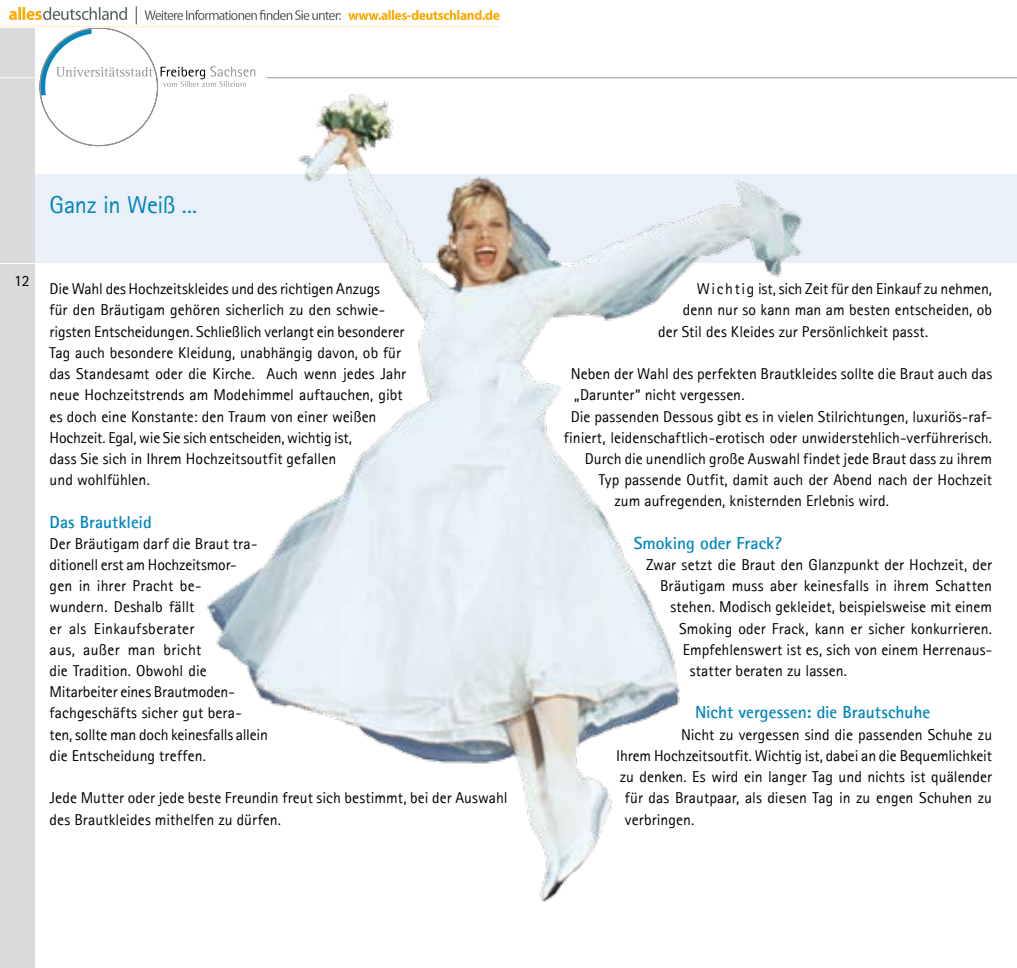
<style>
.page{position:relative;width:1017px;height:968px;background:#fff}
.page>*{position:absolute;margin:0;border:0;box-sizing:border-box;transform-origin:0 0}
.t1{font:24.5px "AT Rotis Sans Serif";letter-spacing:-.02em;color:#0085bf}
.t2{font:700 17.5px "AT Rotis Sans Serif";color:#0085bf}
.t3{font:15.75px/21.2px "AT Rotis Sans Serif";color:#000}
</style>
<div class="page">
<hr style="left:267px;top:77px;width:750px;height:1px;background:#929292">
<div style="left:35px;top:174px;width:981px;height:89px;background:#e9f0f7"></div>
<div style="left:0;top:0;width:35px;height:967px;background:#d9dada"></div>
<hr style="left:0;top:77px;width:35px;height:1px;background:#fff">
<hr style="left:0;top:263px;width:35px;height:1px;background:#fff">
<svg style="left:40px;top:28px;width:215px;height:118px"></svg>
<svg style="left:1016px;top:174px;width:1px;height:89px"></svg>
<img style="left:171px;top:86px;width:643px;height:816px">
<img style="left:0;top:0;width:500px;height:27px">
<h1 class="t1" style="left:50px;top:190px;width:149px">Ganz in Weiß ...</h1>
<p class="t3" style="left:14px;top:270px;width:8px">12</p>
<p class="t3" style="left:50px;top:278px;width:358px">Die Wahl des Hochzeitskleides und des richtigen Anzugs<br>für den Bräutigam gehören sicherlich zu den schwie&shy;rigsten Entscheidungen. Schließlich verlangt ein besonderer Tag auch besondere Kleidung, unabhängig davon, ob für das Standesamt oder die Kirche. Auch wenn jedes Jahr neue Hochzeitstrends am Modehimmel auftauchen, gibt es doch eine Konstante: den Traum von einer weißen Hochzeit. Egal, wie Sie sich entscheiden, wichtig ist,<br>dass Sie sich in Ihrem Hochzeitsoutfit gefallen<br>und wohlfühlen.</p>
<p class="t2" style="left:50px;top:510px;width:104px">Das Brautkleid</p>
<p class="t3" style="left:50px;top:532px;width:220px">Der Bräutigam darf die Braut tra&shy;ditionell erst am Hochzeitsmor-<br>gen in ihrer Pracht be-<br>wundern. Deshalb fällt<br>er als Einkaufsberater<br>aus, außer man bricht<br>die Tradition. Obwohl die<br>Mitarbeiter eines Brautmoden&shy;fachgeschäfts sicher gut bera&shy;ten, sollte man doch keinesfalls allein die Entscheidung treffen.</p>
<p class="t3" style="left:50px;top:787px;width:460px">Jede Mutter oder jede beste Freundin freut sich bestimmt, bei der Auswahl des Brautkleides mithelfen zu dürfen.</p>
<p class="t3" style="left:697px;top:278px;width:297px">Wichtig ist, sich Zeit für den Einkauf zu nehmen,</p>
<p class="t3" style="left:683px;top:299px;width:311px">denn nur so kann man am besten entscheiden, ob</p>
<p class="t3" style="left:658px;top:320px;width:272px">der Stil des Kleides zur Persönlichkeit passt.</p>
<p class="t3" style="left:571px;top:363px;width:423px">Neben der Wahl des perfekten Brautkleides sollte die Braut auch das</p>
<p class="t3" style="left:574px;top:384px;width:172px">„Darunter“ nicht vergessen.</p>
<p class="t3" style="left:571px;top:405px;width:423px">Die passenden Dessous gibt es in vielen Stilrichtungen, luxuriös-raf-</p>
<p class="t3" style="left:564px;top:426px;width:430px">finiert, leidenschaftlich-erotisch oder unwiderstehlich-verführerisch.</p>
<p class="t3" style="left:585px;top:448px;width:409px">Durch die unendlich große Auswahl findet jede Braut dass zu ihrem</p>
<p class="t3" style="left:599px;top:469px;width:395px">Typ passende Outfit, damit auch der Abend nach der Hochzeit</p>
<p class="t3" style="left:614px;top:490px;width:276px">zum aufregenden, knisternden Erlebnis wird.</p>
<p class="t2" style="left:634px;top:531px;width:150px">Smoking oder Frack?</p>
<p class="t3" style="left:646px;top:554px;width:348px">Zwar setzt die Braut den Glanzpunkt der Hochzeit, der</p>
<p class="t3" style="left:660px;top:575px;width:334px">Bräutigam muss aber keinesfalls in ihrem Schatten</p>
<p class="t3" style="left:670px;top:596px;width:323px">stehen. Modisch gekleidet, beispielsweise mit einem</p>
<p class="t3" style="left:679px;top:617px;width:314px">Smoking oder Frack, kann er sicher konkurrieren.</p>
<p class="t3" style="left:683px;top:638px;width:311px">Empfehlenswert ist es, sich von einem Herrenaus-</p>
<p class="t3" style="left:690px;top:660px;width:159px">statter beraten zu lassen.</p>
<p class="t2" style="left:695px;top:701px;width:237px">Nicht vergessen: die Brautschuhe</p>
<p class="t3" style="left:681px;top:723px;width:313px">Nicht zu vergessen sind die passenden Schuhe zu</p>
<p class="t3" style="left:616px;top:744px;width:377px">Ihrem Hochzeitsoutfit. Wichtig ist, dabei an die Bequemlichkeit</p>
<p class="t3" style="left:620px;top:766px;width:374px">zu denken. Es wird ein langer Tag und nichts ist quälender</p>
<p class="t3" style="left:625px;top:787px;width:369px">für das Brautpaar, als diesen Tag in zu engen Schuhen zu</p>
<p class="t3" style="left:625px;top:808px;width:71px">verbringen.</p>
</div>
